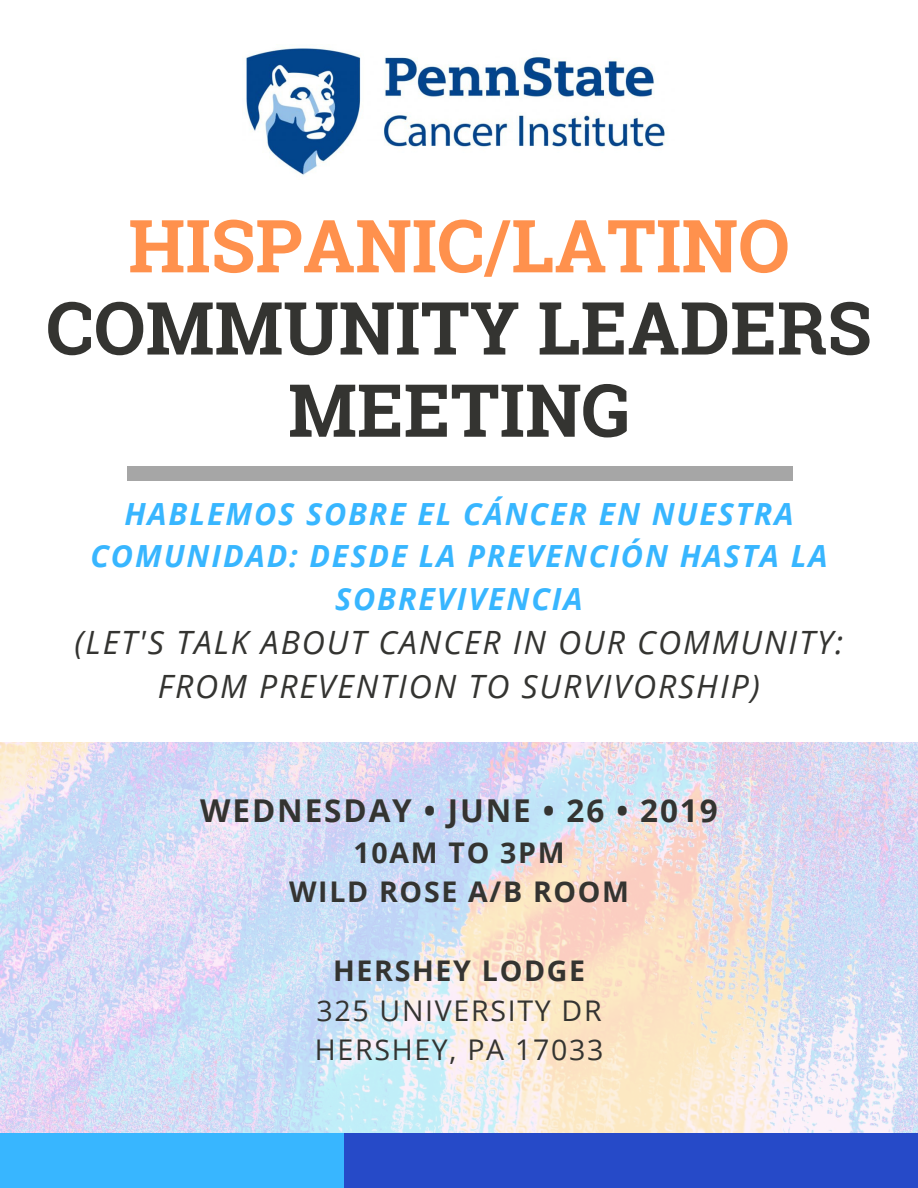
<style>
.page{position:relative;width:918px;height:1188px;background:#fff}
.page>*{position:absolute;margin:0;border:0;box-sizing:border-box;transform-origin:0 0}
.t1{font:700 73.2px/82.2px "Roboto Slab";color:#343431;text-align:center}
.t2{font:700 73.2px "Roboto Slab";color:#ff914d}
.t3{font:italic 32.1px/44.1px "Open Sans";letter-spacing:.06em;color:#343431;text-align:center}
.t4{font:700 31.5px "Open Sans";letter-spacing:.06em;color:#343431}
.t5{font:italic 700 30.6px/42.6px "Open Sans";letter-spacing:.06em;color:#38b6ff;text-align:center}
.t6{font:700 28.5px/39.3px "Open Sans";letter-spacing:.06em;color:#343431;text-align:center}
.t7{font:28.5px/39.3px "Open Sans";letter-spacing:.06em;color:#343431}
</style>
<div class="page">
<img style="left:0;top:742px;width:918px;height:392px">
<img style="left:246px;top:47px;width:420px;height:128px">
<div style="left:127px;top:466px;width:666px;height:14px;background:#a6a6a6"></div>
<div style="left:0;top:1134px;width:492px;height:54px;background:#38b6ff"></div>
<div style="left:344px;top:1134px;width:574px;height:54px;background:#264ac8"></div>
<h1 class="t2" style="left:128px;top:196px;width:663px">HISPANIC/LATINO</h1>
<h1 class="t1" style="left:46px;top:285px;width:827px">COMMUNITY LEADERS<br>MEETING</h1>
<p class="t5" style="left:90px;top:492px;width:739px">HABLEMOS SOBRE EL CÁNCER EN NUESTRA<br>COMUNIDAD: DESDE LA PREVENCIÓN HASTA LA<br>SOBREVIVENCIA</p>
<p class="t3" style="left:75px;top:619px;width:770px">(LET'S TALK ABOUT CANCER IN OUR COMMUNITY:<br>FROM PREVENTION TO SURVIVORSHIP)</p>
<p class="t4" style="left:200px;top:788px;width:519px">WEDNESDAY • JUNE • 26 • 2019</p>
<p class="t6" style="left:289px;top:832px;width:342px">10AM TO 3PM<br>WILD ROSE A/B ROOM</p>
<p class="t6" style="left:333px;top:950px;width:254px">HERSHEY LODGE</p>
<p class="t7" style="left:315px;top:990px;width:290px">325 UNIVERSITY DR<br>HERSHEY, PA 17033</p>
</div>
